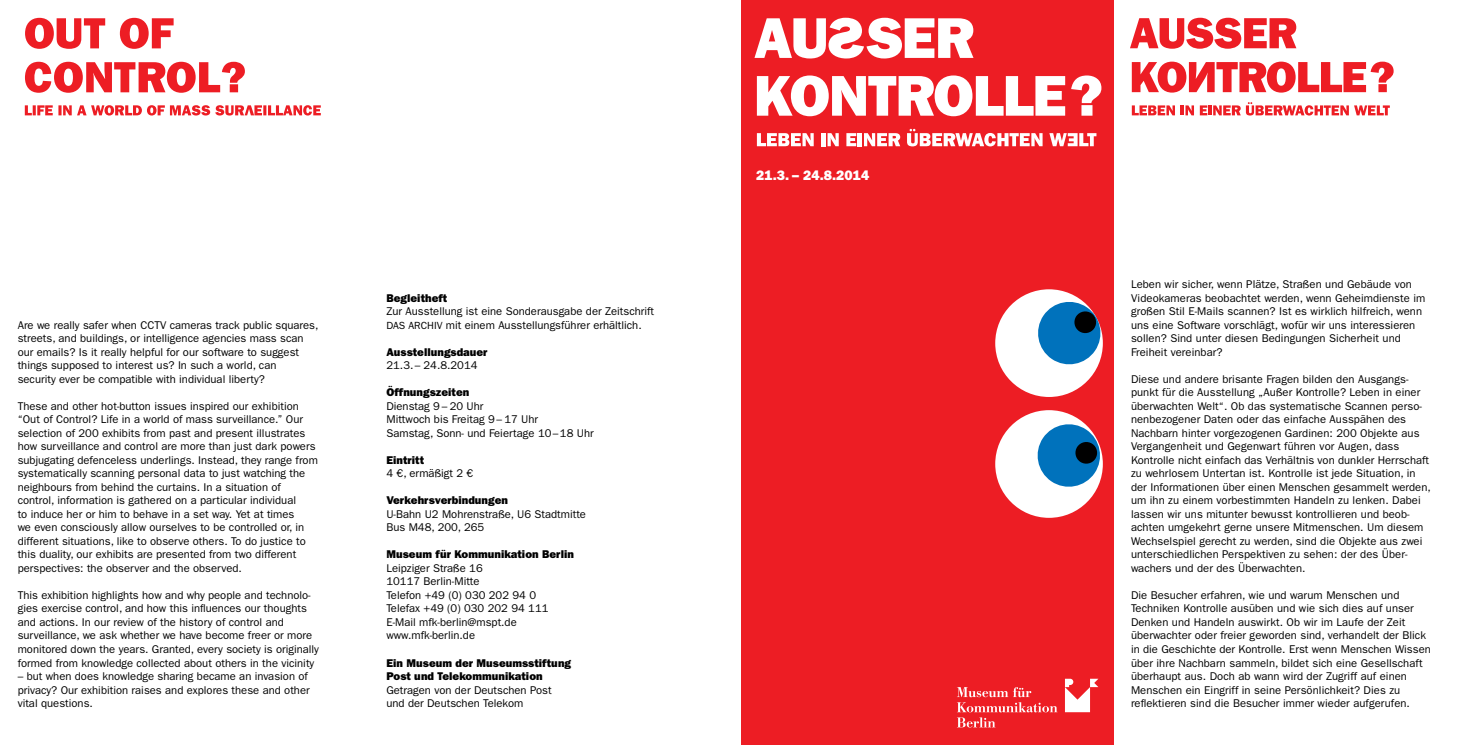
<style>
.page{position:relative;width:1482px;height:745px;background:#fff}
.page>*{position:absolute;margin:0;border:0;box-sizing:border-box;transform-origin:0 0}
.t1{font:13.75px "ITC Franklin Gothic Std Hvy";color:#fff}
.t2{font:11.25px/13.5px "ITC Franklin Gothic Std";color:#000}
.t3{font:11.25px/13.5px "ITC Franklin Gothic Std Hvy";color:#000}
.s1{font-size:10.38px}
</style>
<div class="page">
<svg style="left:1130px;top:18px;width:166px;height:31px"></svg>
<svg style="left:1131px;top:62px;width:262px;height:30px"></svg>
<svg style="left:1131px;top:105px;width:43px;height:10px"></svg>
<svg style="left:1180px;top:105px;width:13px;height:10px"></svg>
<svg style="left:1199px;top:102px;width:190px;height:13px"></svg>
<div style="left:741px;top:0;width:372px;height:744px;background:#ed1d24"></div>
<div style="left:995px;top:410px;width:107px;height:107px;background:#fff;border-radius:50%"></div>
<svg style="left:1037px;top:420px;width:66px;height:70px"></svg>
<div style="left:995px;top:289px;width:107px;height:108px;background:#fff;border-radius:50%"></div>
<svg style="left:1038px;top:297px;width:65px;height:71px"></svg>
<svg style="left:756px;top:75px;width:345px;height:41px"></svg>
<svg style="left:756px;top:133px;width:57px;height:13px"></svg>
<hr style="left:821px;top:133px;width:4px;height:13px;background:#fff">
<svg style="left:827px;top:133px;width:11px;height:13px"></svg>
<svg style="left:846px;top:133px;width:10px;height:13px"></svg>
<hr style="left:857px;top:133px;width:4px;height:13px;background:#fff">
<svg style="left:864px;top:133px;width:36px;height:13px"></svg>
<svg style="left:907px;top:129px;width:135px;height:17px"></svg>
<svg style="left:1049px;top:133px;width:47px;height:13px"></svg>
<svg style="left:25px;top:18px;width:149px;height:31px"></svg>
<svg style="left:25px;top:62px;width:220px;height:31px"></svg>
<svg style="left:25px;top:105px;width:296px;height:10px"></svg>
<svg style="left:754px;top:18px;width:219px;height:40px"></svg>
<svg style="left:957px;top:687px;width:100px;height:40px"></svg>
<svg style="left:1065px;top:678px;width:33px;height:33px"></svg>
<p class="t2" style="left:18px;top:318px;width:302px">Are we really safer when CCTV cameras track public squares, streets, and buildings, or intelligence agencies mass scan our emails? Is it really helpful for our software to suggest things supposed to interest us? In such a world, can<br>security ever be compatible with individual liberty?</p>
<p class="t2" style="left:18px;top:399px;width:302px">These and other hot-button issues inspired our exhibition “Out of Control? Life in a world of mass surveillance.” Our selection of 200 exhibits from past and present illustrates how surveillance and control are more than just dark powers subjugating defenceless underlings. Instead, they range from systematically scanning personal data to just watching the neighbours from behind the curtains. In a situation of control, information is gathered on a particular individual<br>to induce her or him to behave in a set way. Yet at times<br>we even consciously allow ourselves to be controlled or, in different situations, like to observe others. To do justice to this duality, our exhibits are presented from two different perspectives: the observer and the observed.</p>
<p class="t2" style="left:18px;top:588px;width:303px">This exhibition highlights how and why people and technolo&shy;gies exercise control, and how this influences our thoughts and actions. In our review of the history of control and surveillance, we ask whether we have become freer or more monitored down the years. Granted, every society is originally formed from knowledge collected about others in the vicinity</p>
<p class="t2" style="left:18px;top:669px;width:293px">– but when does knowledge sharing became an invasion of privacy? Our exhibition raises and explores these and other vital questions.</p>
<p class="t3" style="left:386px;top:291px;width:62px">Begleitheft</p>
<p class="t2" style="left:386px;top:304px;width:269px">Zur Ausstellung ist eine Sonderausgabe der Zeitschrift<br><span class="s1">DAS ARCHIV</span> mit einem Ausstellungsführer erhältlich.</p>
<p class="t3" style="left:386px;top:345px;width:103px">Ausstellungsdauer</p>
<p class="t2" style="left:386px;top:358px;width:93px">21.3. – 24.8.2014</p>
<p class="t3" style="left:386px;top:385px;width:84px">Öffnungszeiten</p>
<p class="t2" style="left:386px;top:399px;width:209px">Dienstag 9– 20 Uhr<br>Mittwoch bis Freitag 9– 17 Uhr<br>Samstag, Sonn- und Feiertage 10–18 Uhr</p>
<p class="t3" style="left:386px;top:453px;width:39px">Eintritt</p>
<p class="t2" style="left:386px;top:466px;width:88px">4 €, ermäßigt 2 €</p>
<p class="t3" style="left:386px;top:493px;width:123px">Verkehrsverbindungen</p>
<p class="t2" style="left:386px;top:507px;width:201px">U-Bahn U2 Mohrenstraße, U6 Stadtmitte<br>Bus M48, 200, 265</p>
<p class="t3" style="left:386px;top:547px;width:189px">Museum für Kommunikation Berlin</p>
<p class="t2" style="left:386px;top:561px;width:164px">Leipziger Straße 16<br>10117 Berlin-Mitte<br>Telefon +49 (0) 030 202 94 0<br>Telefax +49 (0) 030 202 94 111<br>E-Mail mfk-berlin@mspt.de www.mfk-berlin.de</p>
<p class="t3" style="left:386px;top:655px;width:186px">Ein Museum der Museumsstiftung<br>Post und Telekommunikation</p>
<p class="t2" style="left:386px;top:682px;width:167px">Getragen von der Deutschen Post und der Deutschen Telekom</p>
<p class="t1" style="left:756px;top:167px;width:115px">21.3. – 24.8.2014</p>
<p class="t2" style="left:1130px;top:277px;width:296px">Leben wir sicher, wenn Plätze, Straßen und Gebäude von Videokameras beobachtet werden, wenn Geheimdienste im großen Stil E-Mails scannen? Ist es wirklich hilfreich, wenn uns eine Software vorschlägt, wofür wir uns interessieren sollen? Sind unter diesen Bedingungen Sicherheit und Freiheit vereinbar?</p>
<p class="t2" style="left:1130px;top:372px;width:301px">Diese und andere brisante Fragen bilden den Ausgangs&shy;punkt für die Ausstellung „Außer Kontrolle? Leben in einer überwachten Welt“. Ob das systematische Scannen perso&shy;nenbezogener Daten oder das einfache Ausspähen des Nachbarn hinter vorgezogenen Gardinen: 200 Objekte aus Vergangenheit und Gegenwart führen vor Augen, dass Kontrolle nicht einfach das Verhältnis von dunkler Herrschaft zu wehrlosem Untertan ist. Kontrolle ist jede Situation, in der Informationen über einen Menschen gesammelt werden, um ihn zu einem vorbestimmten Handeln zu lenken. Dabei lassen wir uns mitunter bewusst kontrollieren und beob&shy;achten umgekehrt gerne unsere Mitmenschen. Um diesem Wechselspiel gerecht zu werden, sind die Objekte aus zwei unterschiedlichen Perspektiven zu sehen: der des Über&shy;wachers und der des Überwachten.</p>
<p class="t2" style="left:1130px;top:588px;width:301px">Die Besucher erfahren, wie und warum Menschen und Techniken Kontrolle ausüben und wie sich dies auf unser Denken und Handeln auswirkt. Ob wir im Laufe der Zeit überwachter oder freier geworden sind, verhandelt der Blick in die Geschichte der Kontrolle. Erst wenn Menschen Wissen über ihre Nachbarn sammeln, bildet sich eine Gesellschaft überhaupt aus. Doch ab wann wird der Zugriff auf einen Menschen ein Eingriff in seine Persönlichkeit? Dies zu reflektieren sind die Besucher immer wieder aufgerufen.</p>
</div>
